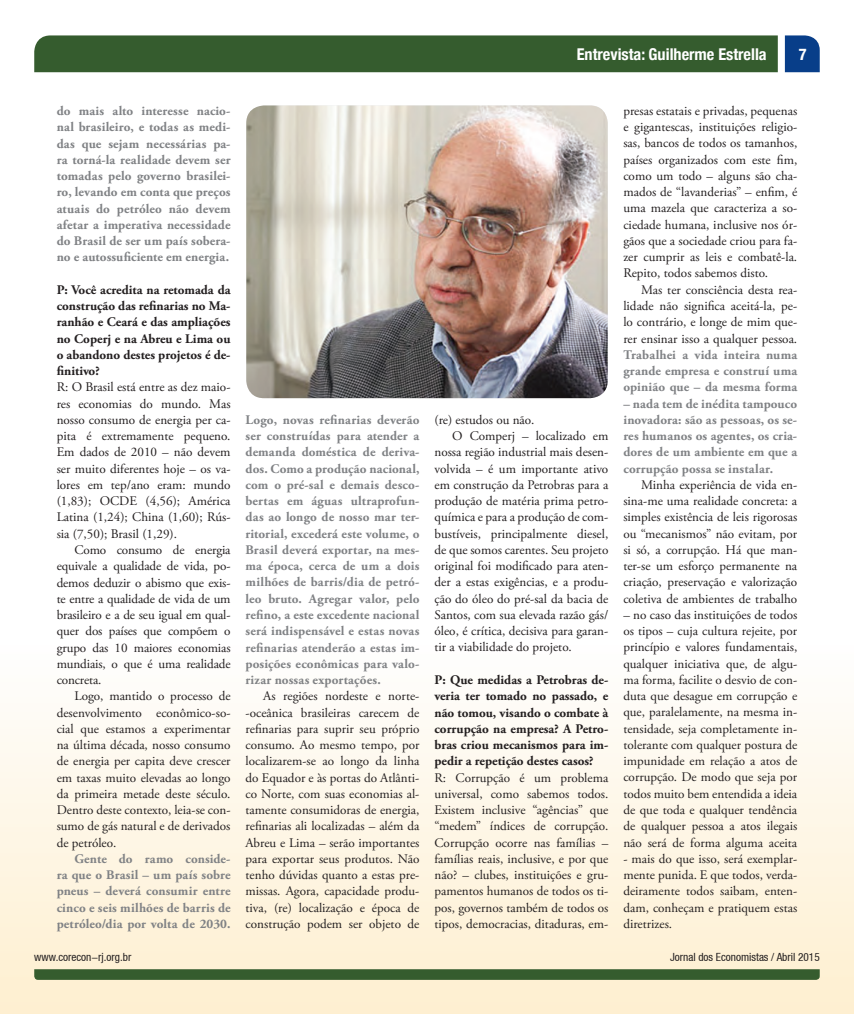
<style>
.page{position:relative;width:854px;height:1014px;background:#fff}
.page>*{position:absolute;margin:0;border:0;box-sizing:border-box;transform-origin:0 0}
.t1{font:700 condensed 16.25px "Helvetica Neue";color:#fff}
.t2{font:13.12px/16.2px "Adobe Garamond Pro";color:#231f20;text-align:justify}
.t3{font:700 13.12px/16.2px "Adobe Garamond Pro";letter-spacing:.01em;color:#808285;text-align:justify}
.t4{font:700 13.12px/16.2px "Adobe Garamond Pro";color:#231f20;text-align:justify}
.t5{font:condensed 11.25px "Helvetica Neue LT";color:#231f20}
</style>
<div class="page">
<svg style="left:0;top:720px;width:11px;height:293px"></svg>
<div style="left:11px;top:640px;width:843px;height:373px;background:linear-gradient(to bottom,#fefefe,#feefcf)"></div>
<div style="left:34px;top:35px;width:744px;height:37px;background:#355c2e"></div>
<svg style="left:785px;top:35px;width:35px;height:37px"></svg>
<svg style="left:34px;top:969px;width:786px;height:10px;background:#395f32"></svg>
<img style="left:246px;top:105px;width:362px;height:293px">
<p class="t1" style="left:577px;top:41px;width:191px">Entrevista: Guilherme Estrella</p>
<p class="t1" style="left:799px;top:41px;width:9px">7</p>
<p class="t3" style="left:57px;top:103px;width:175px">do mais alto interesse nacio&shy;nal brasileiro, e todas as medi&shy;das que sejam necessárias pa&shy;ra torná-la realidade devem ser tomadas pelo governo brasilei&shy;ro, levando em conta que preços atuais do petróleo não devem afetar a imperativa necessidade do Brasil de ser um país sobera&shy;no e autossuficiente em energia.</p>
<p class="t4" style="left:57px;top:282px;width:175px">P: Você acredita na retomada da construção das refinarias no Ma&shy;ranhão e Ceará e das ampliações no Coperj e na Abreu e Lima ou o abandono destes projetos é de&shy;finitivo?</p>
<p class="t2" style="left:57px;top:379px;width:175px">R: O Brasil está entre as dez maio&shy;res economias do mundo. Mas nosso consumo de energia per ca&shy;pita é extremamente pequeno.<br>Em dados de 2010 – não devem ser muito diferentes hoje – os va&shy;lores em tep/ano eram: mundo (1,83); OCDE (4,56); América Latina (1,24); China (1,60); Rús&shy;sia (7,50); Brasil (1,29).</p>
<p class="t2" style="left:57px;top:542px;width:175px;text-indent:18px">Como consumo de energia equivale a qualidade de vida, po&shy;demos deduzir o abismo que exis&shy;te entre a qualidade de vida de um brasileiro e a de seu igual em qual&shy;quer dos países que compõem o grupo das 10 maiores economias mundiais, o que é uma realidade concreta.</p>
<p class="t2" style="left:57px;top:688px;width:175px;text-indent:18px">Logo, mantido o processo de desenvolvimento econômico-so&shy;cial que estamos a experimentar na última década, nosso consumo de energia per capita deve crescer em taxas muito elevadas ao longo da primeira metade deste século.<br>Dentro deste contexto, leia-se con&shy;sumo de gás natural e de derivados de petróleo.</p>
<p class="t3" style="left:57px;top:850px;width:175px;text-indent:18px">Gente do ramo conside&shy;ra que o Brasil – um país sobre pneus – deverá consumir entre cinco e seis milhões de barris de petróleo/dia por volta de 2030.</p>
<p class="t3" style="left:246px;top:412px;width:175px">Logo, novas refinarias deverão ser construídas para atender a demanda doméstica de deriva&shy;dos. Como a produção nacional, com o pré-sal e demais desco&shy;bertas em águas ultraprofun&shy;das ao longo de nosso mar ter&shy;ritorial, excederá este volume, o Brasil deverá exportar, na mes&shy;ma época, cerca de um a dois milhões de barris/dia de petró&shy;leo bruto. Agregar valor, pelo refino, a este excedente nacional será indispensável e estas novas refinarias atenderão a estas im&shy;posições econômicas para valo&shy;rizar nossas exportações.</p>
<p class="t2" style="left:246px;top:688px;width:175px;text-indent:18px">As regiões nordeste e norte--oceânica brasileiras carecem de refinarias para suprir seu próprio consumo. Ao mesmo tempo, por localizarem-se ao longo da linha do Equador e às portas do Atlânti&shy;co Norte, com suas economias al&shy;tamente consumidoras de energia, refinarias ali localizadas – além da Abreu e Lima – serão importantes para exportar seus produtos. Não tenho dúvidas quanto a estas pre&shy;missas. Agora, capacidade produ&shy;tiva, (re) localização e época de construção podem ser objeto de</p>
<p class="t2" style="left:434px;top:412px;width:101px">(re) estudos ou não.</p>
<p class="t2" style="left:452px;top:428px;width:158px">O Comperj – localizado em</p>
<p class="t2" style="left:434px;top:444px;width:175px">nossa região industrial mais desen-</p>
<p class="t2" style="left:434px;top:461px;width:175px">volvida – é um importante ativo</p>
<p class="t2" style="left:434px;top:477px;width:175px">em construção da Petrobras para a</p>
<p class="t2" style="left:434px;top:493px;width:175px">produção de matéria prima petro-</p>
<p class="t2" style="left:434px;top:509px;width:175px">química e para a produção de com-</p>
<p class="t2" style="left:434px;top:526px;width:175px">bustíveis, principalmente diesel,</p>
<p class="t2" style="left:434px;top:542px;width:175px">de que somos carentes. Seu projeto</p>
<p class="t2" style="left:434px;top:558px;width:175px">original foi modificado para aten-</p>
<p class="t2" style="left:434px;top:574px;width:175px">der a estas exigências, e a produ-</p>
<p class="t2" style="left:434px;top:591px;width:175px">ção do óleo do pré-sal da bacia de</p>
<p class="t2" style="left:434px;top:607px;width:175px">Santos, com sua elevada razão gás/</p>
<p class="t2" style="left:434px;top:623px;width:175px">óleo, é crítica, decisiva para garan-</p>
<p class="t2" style="left:434px;top:639px;width:139px">tir a viabilidade do projeto.</p>
<p class="t4" style="left:434px;top:672px;width:175px">P: Que medidas a Petrobras de&shy;veria ter tomado no passado, e não tomou, visando o combate à corrupção na empresa? A Petro&shy;bras criou mecanismos para im&shy;pedir a repetição destes casos?</p>
<p class="t2" style="left:434px;top:769px;width:175px">R: Corrupção é um problema universal, como sabemos todos.<br>Existem inclusive “agências” que “medem” índices de corrupção.<br>Corrupção ocorre nas famílias – famílias reais, inclusive, e por que não? – clubes, instituições e gru&shy;pamentos humanos de todos os ti&shy;pos, governos também de todos os tipos, democracias, ditaduras, em-</p>
<p class="t2" style="left:623px;top:103px;width:175px">presas estatais e privadas, pequenas e gigantescas, instituições religio&shy;sas, bancos de todos os tamanhos, países organizados com este fim, como um todo – alguns são cha&shy;mados de “lavanderias” – enfim, é uma mazela que caracteriza a so&shy;ciedade humana, inclusive nos ór&shy;gãos que a sociedade criou para fa&shy;zer cumprir as leis e combatê-la.<br>Repito, todos sabemos disto.</p>
<p class="t2" style="left:623px;top:282px;width:175px;text-indent:18px">Mas ter consciência desta rea&shy;lidade não significa aceitá-la, pe&shy;lo contrário, e longe de mim que&shy;rer ensinar isso a qualquer pessoa.</p>
<p class="t3" style="left:623px;top:347px;width:175px">Trabalhei a vida inteira numa grande empresa e construí uma opinião que – da mesma forma</p>
<p class="t3" style="left:623px;top:395px;width:175px">– nada tem de inédita tampouco inovadora: são as pessoas, os se&shy;res humanos os agentes, os cria&shy;dores de um ambiente em que a corrupção possa se instalar.</p>
<p class="t2" style="left:623px;top:477px;width:175px;text-indent:18px">Minha experiência de vida en&shy;sina-me uma realidade concreta: a simples existência de leis rigorosas ou “mecanismos” não evitam, por si só, a corrupção. Há que man&shy;ter-se um esforço permanente na criação, preservação e valorização coletiva de ambientes de trabalho</p>
<p class="t2" style="left:623px;top:607px;width:175px">– no caso das instituições de todos os tipos – cuja cultura rejeite, por princípio e valores fundamentais, qualquer iniciativa que, de algu&shy;ma forma, facilite o desvio de con&shy;duta que desague em corrupção e que, paralelamente, na mesma in&shy;tensidade, seja completamente in&shy;tolerante com qualquer postura de impunidade em relação a atos de corrupção. De modo que seja por todos muito bem entendida a ideia de que toda e qualquer tendência de qualquer pessoa a atos ilegais não será de forma alguma aceita</p>
<p class="t2" style="left:623px;top:850px;width:175px">- mais do que isso, será exemplar&shy;mente punida. E que todos, verda&shy;deiramente todos saibam, enten&shy;dam, conheçam e pratiquem estas diretrizes.</p>
<p class="t5" style="left:34px;top:950px;width:99px">www.corecon-rj.org.br</p>
<p class="t5" style="left:670px;top:950px;width:151px">Jornal dos Economistas / Abril 2015</p>
</div>
